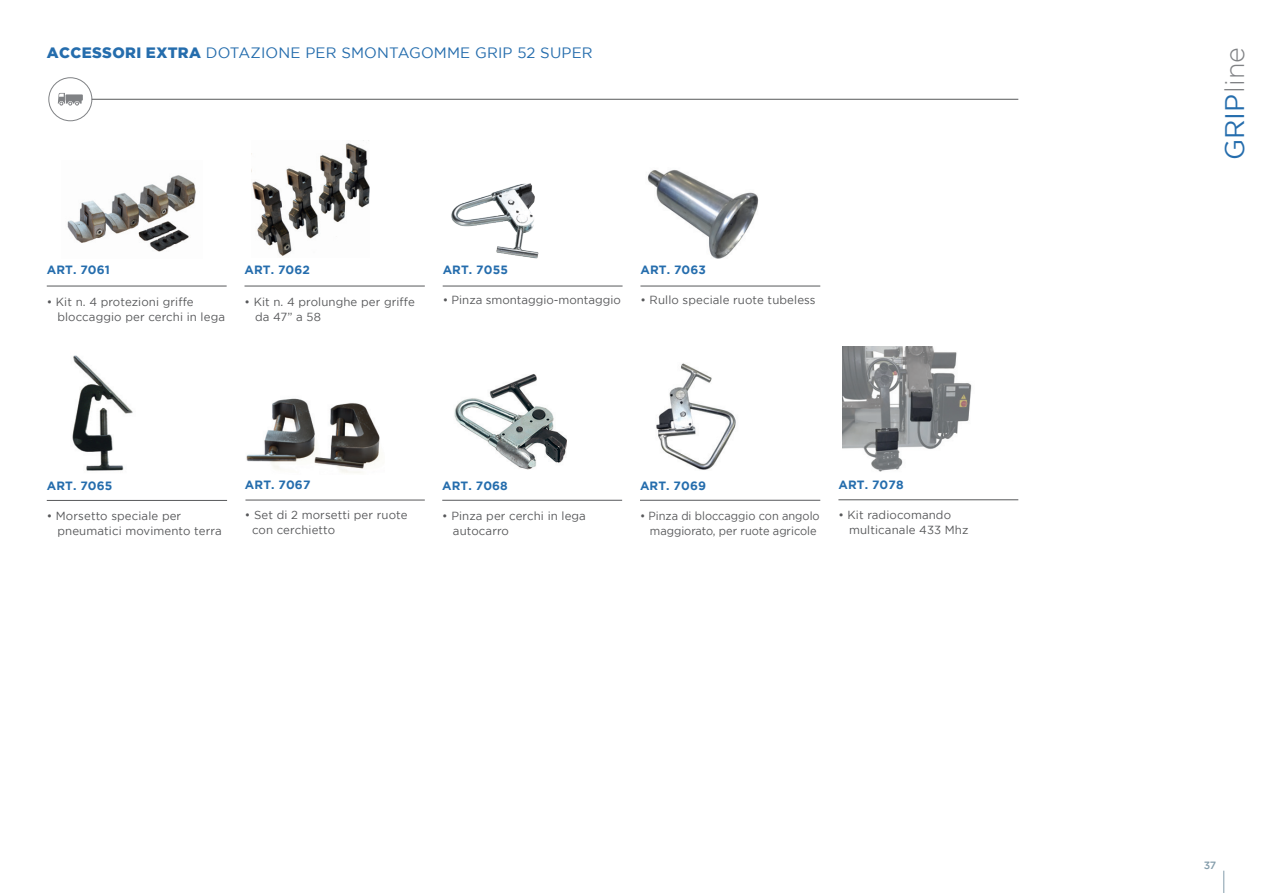
<style>
.page{position:relative;width:1263px;height:893px;background:#fff}
.page>*{position:absolute;margin:0;border:0;box-sizing:border-box;transform-origin:0 0}
.t1{font:26.85px "Gotham";color:#256dad}
.t2{font:15px "Gotham";letter-spacing:.01em;color:#256dad}
.t3{font:700 12px "Gotham";letter-spacing:.01em;color:#256dad}
.t4{font:11.7px/15px "Gotham";letter-spacing:.01em;color:#57585a}
.t5{font:11.7px/15px "Gotham";letter-spacing:.01em;color:#57585a;text-align:center;scale:.94 1}
.t6{font:500 10.5px "Gotham";color:#849dab}
.s1{font-weight:900}
.s2{font-weight:300;color:#808285}
</style>
<div class="page">
<svg style="left:1223px;top:871px;width:1px;height:22px"></svg>
<img style="left:454px;top:374px;width:113px;height:96px">
<img style="left:656px;top:363px;width:80px;height:107px">
<img style="left:843px;top:347px;width:129px;height:125px">
<img style="left:246px;top:398px;width:134px;height:75px">
<img style="left:72px;top:355px;width:61px;height:116px">
<img style="left:647px;top:170px;width:112px;height:89px">
<img style="left:451px;top:183px;width:88px;height:76px">
<div style="left:48px;top:77px;width:44px;height:44px;border:1px solid #808285;border-radius:50%"></div>
<svg style="left:58px;top:93px;width:25px;height:13px"></svg>
<hr style="left:92px;top:99px;width:926px;height:1px;background:#57585a">
<hr style="left:244px;top:286px;width:181px;height:1px;background:#57585a">
<hr style="left:47px;top:286px;width:180px;height:1px;background:#57585a">
<hr style="left:443px;top:286px;width:179px;height:1px;background:#57585a">
<hr style="left:640px;top:286px;width:180px;height:1px;background:#57585a">
<hr style="left:245px;top:500px;width:180px;height:1px;background:#57585a">
<hr style="left:47px;top:500px;width:180px;height:1px;background:#57585a">
<hr style="left:838px;top:499px;width:180px;height:1px;background:#57585a">
<hr style="left:640px;top:500px;width:180px;height:1px;background:#57585a">
<hr style="left:442px;top:500px;width:180px;height:1px;background:#57585a">
<img style="left:67px;top:175px;width:129px;height:77px">
<img style="left:252px;top:143px;width:118px;height:113px">
<p class="t2" style="left:47px;top:44px;width:547px"><span class="s1">ACCESSORI EXTRA</span> DOTAZIONE PER SMONTAGOMME GRIP 52 SUPER</p>
<p class="t3" style="left:47px;top:263px;width:65px">ART. 7061</p>
<p class="t4" style="left:57px;top:294px;width:169px;text-indent:-11px">• Kit n. 4 protezioni griffe bloccaggio per cerchi in lega</p>
<p class="t3" style="left:244px;top:263px;width:67px">ART. 7062</p>
<p class="t4" style="left:255px;top:294px;width:161px;text-indent:-11px">• Kit n. 4 prolunghe per griffe da 47” a 58</p>
<p class="t3" style="left:443px;top:263px;width:67px">ART. 7055</p>
<p class="t4" style="left:443px;top:292px;width:180px">• Pinza smontaggio-montaggio</p>
<p class="t3" style="left:640px;top:263px;width:67px">ART. 7063</p>
<p class="t4" style="left:640px;top:292px;width:177px">• Rullo speciale ruote tubeless</p>
<p class="t3" style="left:47px;top:478px;width:67px">ART. 7065</p>
<p class="t4" style="left:57px;top:508px;width:166px;text-indent:-11px">• Morsetto speciale per pneumatici movimento terra</p>
<p class="t3" style="left:245px;top:478px;width:67px">ART. 7067</p>
<p class="t4" style="left:252px;top:507px;width:157px;text-indent:-7px">• Set di 2 morsetti per ruote con cerchietto</p>
<p class="t3" style="left:442px;top:479px;width:67px">ART. 7068</p>
<p class="t4" style="left:453px;top:508px;width:134px;text-indent:-11px">• Pinza per cerchi in lega autocarro</p>
<p class="t3" style="left:640px;top:479px;width:67px">ART. 7069</p>
<p class="t5" style="left:640px;top:508px;width:193px">• Pinza di bloccaggio con angolo maggiorato, per ruote agricole</p>
<p class="t3" style="left:838px;top:478px;width:67px">ART. 7078</p>
<p class="t4" style="left:849px;top:507px;width:121px;text-indent:-11px">• Kit radiocomando multicanale 433 Mhz</p>
<h1 class="t1" style="left:1220px;top:160px;width:115px;rotate:-90deg">GRIP<span class="s2">line</span></h1>
<p class="t6" style="left:1204px;top:860px;width:14px">37</p>
</div>
